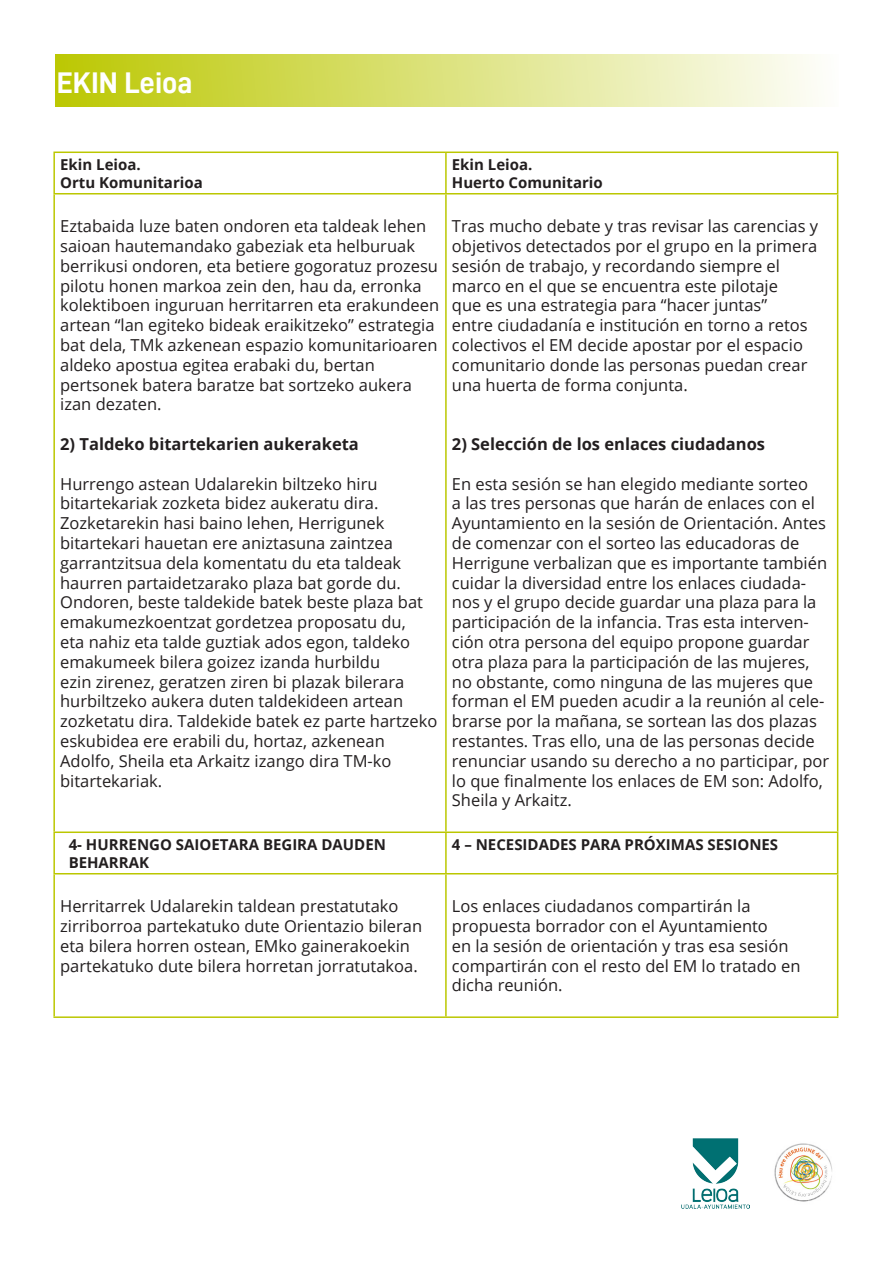
<style>
.page{position:relative;width:893px;height:1263px;background:#fff}
.page>*{position:absolute;margin:0;border:0;box-sizing:border-box;transform-origin:0 0}
.t1{font:30px "D DIN Bold";color:#fff}
.t2{font:16.5px/19.8px "Open Sans";color:#231f20}
.t3{font:700 16.5px "Open Sans";color:#231f20}
.t4{font:700 15px "Open Sans";color:#231f20}
</style>
<div class="page">
<div style="left:56px;top:54px;width:783px;height:52px;background:linear-gradient(to right,#bcc803,#fefefc)"></div>
<hr style="left:445px;top:153px;width:2px;height:40px;background:#bbc700">
<hr style="left:445px;top:194px;width:2px;height:637px;background:#bbc700">
<hr style="left:445px;top:833px;width:2px;height:40px;background:#bbc700">
<hr style="left:445px;top:874px;width:2px;height:142px;background:#bbc700">
<hr style="left:53px;top:194px;width:2px;height:637px;background:#bbc700">
<hr style="left:837px;top:194px;width:1px;height:637px;background:#bbc700">
<hr style="left:53px;top:831px;width:393px;height:2px;background:#bbc700">
<hr style="left:53px;top:833px;width:2px;height:40px;background:#bbc700">
<hr style="left:446px;top:831px;width:392px;height:2px;background:#bbc700">
<hr style="left:837px;top:833px;width:1px;height:40px;background:#bbc700">
<hr style="left:53px;top:873px;width:393px;height:1px;background:#bbc700">
<hr style="left:53px;top:874px;width:2px;height:142px;background:#bbc700">
<hr style="left:446px;top:873px;width:392px;height:1px;background:#bbc700">
<hr style="left:837px;top:874px;width:1px;height:142px;background:#bbc700">
<hr style="left:53px;top:1016px;width:393px;height:2px;background:#bbc700">
<hr style="left:446px;top:1016px;width:392px;height:2px;background:#bbc700">
<hr style="left:53px;top:152px;width:393px;height:1px;background:#bbc700">
<hr style="left:53px;top:153px;width:2px;height:40px;background:#bbc700">
<hr style="left:446px;top:152px;width:392px;height:1px;background:#bbc700">
<hr style="left:837px;top:153px;width:1px;height:40px;background:#bbc700">
<hr style="left:53px;top:193px;width:393px;height:1px;background:#bbc700">
<hr style="left:446px;top:193px;width:392px;height:1px;background:#bbc700">
<img style="left:682px;top:1139px;width:68px;height:70px">
<img style="left:774px;top:1143px;width:59px;height:59px">
<p class="t1" style="left:57px;top:66px;width:137px">EKIN Leioa</p>
<p class="t4" style="left:60px;top:154px;width:82px">Ekin Leioa.</p>
<p class="t4" style="left:60px;top:172px;width:144px">Ortu Komunitarioa</p>
<p class="t4" style="left:452px;top:154px;width:82px">Ekin Leioa.</p>
<p class="t4" style="left:452px;top:172px;width:152px">Huerto Comunitario</p>
<p class="t2" style="left:60px;top:216px;width:380px">Eztabaida luze baten ondoren eta taldeak lehen saioan hautemandako gabeziak eta helburuak berrikusi ondoren, eta betiere gogoratuz prozesu pilotu honen markoa zein den, hau da, erronka kolektiboen inguruan herritarren eta erakundeen artean “lan egiteko bideak eraikitzeko” estrategia bat dela, TMk azkenean espazio komunitarioaren aldeko apostua egitea erabaki du, bertan pertsonek batera baratze bat sortzeko aukera izan dezaten.</p>
<p class="t3" style="left:60px;top:432px;width:300px">2) Taldeko bitartekarien aukeraketa</p>
<p class="t2" style="left:60px;top:473px;width:379px">Hurrengo astean Udalarekin biltzeko hiru bitartekariak zozketa bidez aukeratu dira.<br>Zozketarekin hasi baino lehen, Herrigunek bitartekari hauetan ere aniztasuna zaintzea garrantzitsua dela komentatu du eta taldeak haurren partaidetzarako plaza bat gorde du.<br>Ondoren, beste taldekide batek beste plaza bat emakumezkoentzat gordetzea proposatu du,<br>eta nahiz eta talde guztiak ados egon, taldeko emakumeek bilera goizez izanda hurbildu<br>ezin zirenez, geratzen ziren bi plazak bilerara hurbiltzeko aukera duten taldekideen artean zozketatu dira. Taldekide batek ez parte hartzeko eskubidea ere erabili du, hortaz, azkenean Adolfo, Sheila eta Arkaitz izango dira TM-ko bitartekariak.</p>
<p class="t2" style="left:452px;top:216px;width:368px">Tras mucho debate y tras revisar las carencias y objetivos detectados por el grupo en la primera sesión de trabajo, y recordando siempre el marco en el que se encuentra este pilotaje</p>
<p class="t2" style="left:452px;top:295px;width:357px">que es una estrategia para “hacer juntas” entre ciudadanía e institución en torno a retos colectivos el EM decide apostar por el espacio comunitario donde las personas puedan crear una huerta de forma conjunta.</p>
<p class="t3" style="left:452px;top:432px;width:315px">2) Selección de los enlaces ciudadanos</p>
<p class="t2" style="left:452px;top:473px;width:379px">En esta sesión se han elegido mediante sorteo<br>a las tres personas que harán de enlaces con el Ayuntamiento en la sesión de Orientación. Antes de comenzar con el sorteo las educadoras de Herrigune verbalizan que es importante también cuidar la diversidad entre los enlaces ciudada&shy;nos y el grupo decide guardar una plaza para la participación de la infancia. Tras esta interven&shy;ción otra persona del equipo propone guardar otra plaza para la participación de las mujeres, no obstante, como ninguna de las mujeres que forman el EM pueden acudir a la reunión al cele&shy;brarse por la mañana, se sortean las dos plazas restantes. Tras ello, una de las personas decide renunciar usando su derecho a no participar, por lo que finalmente los enlaces de EM son: Adolfo, Sheila y Arkaitz.</p>
<p class="t4" style="left:69px;top:834px;width:319px">4- HURRENGO SAIOETARA BEGIRA DAUDEN</p>
<p class="t4" style="left:69px;top:852px;width:82px">BEHARRAK</p>
<p class="t4" style="left:452px;top:834px;width:328px">4 – NECESIDADES PARA PRÓXIMAS SESIONES</p>
<p class="t2" style="left:60px;top:896px;width:363px">Herritarrek Udalarekin taldean prestatutako zirriborroa partekatuko dute Orientazio bileran eta bilera horren ostean, EMko gainerakoekin partekatuko dute bilera horretan jorratutakoa.</p>
<p class="t2" style="left:452px;top:896px;width:350px">Los enlaces ciudadanos compartirán la propuesta borrador con el Ayuntamiento<br>en la sesión de orientación y tras esa sesión compartirán con el resto del EM lo tratado en dicha reunión.</p>
</div>
